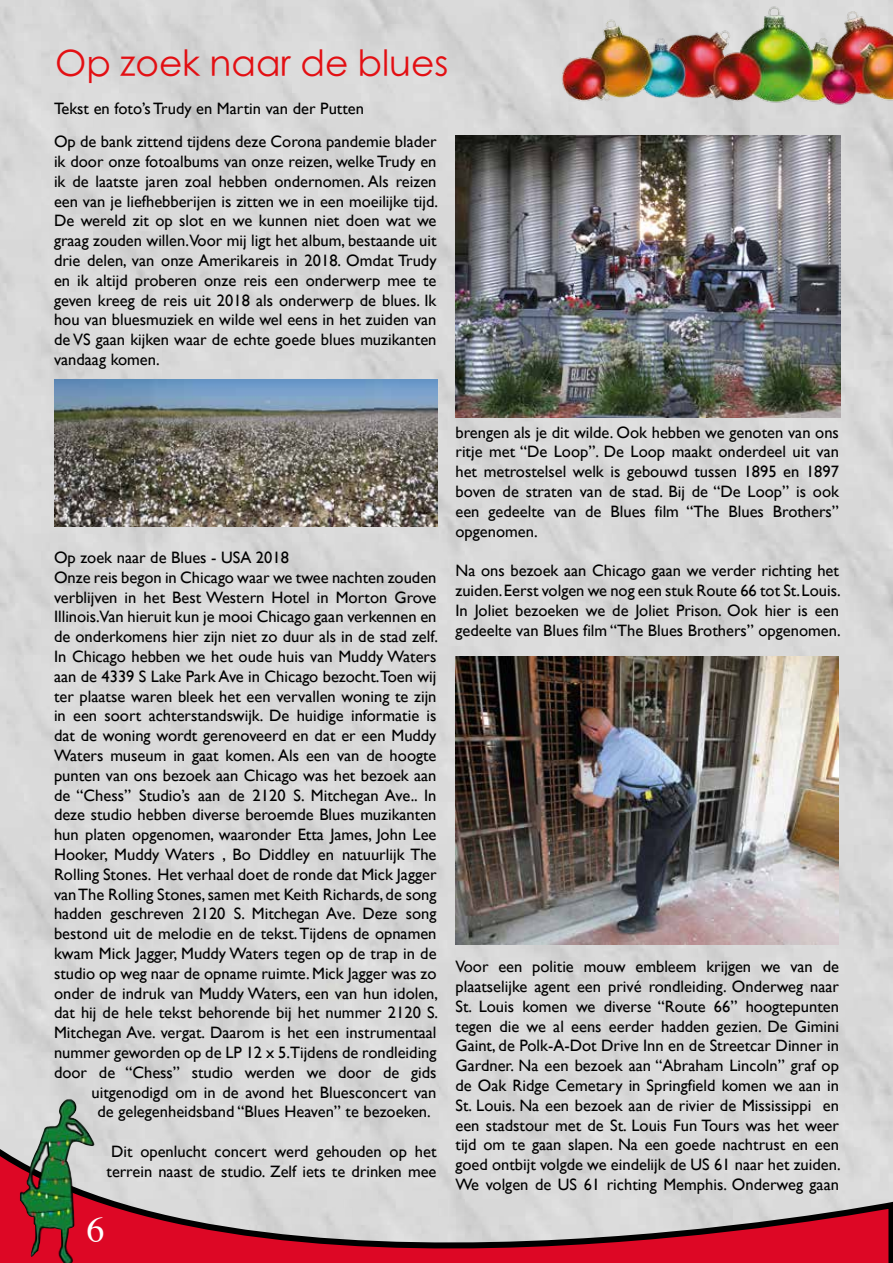
<style>
.page{position:relative;width:893px;height:1263px;background:#fff}
.page>*{position:absolute;margin:0;border:0;box-sizing:border-box;transform-origin:0 0}
.t1{font:300 36px "ST Heiti TC";color:#e30f13}
.t2{font:36px "Times";color:#fff}
.t3{font:16.5px/19.8px "Gill Sans";color:#000;text-align:justify}
</style>
<div class="page">
<img style="left:0;top:0;width:893px;height:1125px">
<svg style="left:0;top:1125px;width:893px;height:138px;background:#cfa1a7"></svg>
<img style="left:54px;top:379px;width:383px;height:147px">
<img style="left:455px;top:136px;width:385px;height:282px">
<img style="left:455px;top:657px;width:384px;height:287px">
<img style="left:20px;top:1098px;width:79px;height:165px">
<img style="left:554px;top:0;width:339px;height:122px">
<h1 class="t1" style="left:55px;top:33px;width:395px">Op zoek naar de blues</h1>
<p class="t3" style="left:54px;top:98px;width:312px">Tekst en foto’s Trudy en Martin van der Putten</p>
<p class="t3" style="left:54px;top:131px;width:386px">Op de bank zittend tijdens deze Corona pandemie blader ik door onze fotoalbums van onze reizen, welke Trudy en ik de laatste jaren zoal hebben ondernomen. Als reizen een van je liefhebberijen is zitten we in een moeilijke tijd.<br>De wereld zit op slot en we kunnen niet doen wat we graag zouden willen.Voor mij ligt het album, bestaande uit drie delen, van onze Amerikareis in 2018. Omdat Trudy en ik altijd proberen onze reis een onderwerp mee te geven kreeg de reis uit 2018 als onderwerp de blues. Ik hou van bluesmuziek en wilde wel eens in het zuiden van de VS gaan kijken waar de echte goede blues muzikanten vandaag komen.</p>
<p class="t3" style="left:54px;top:547px;width:236px">Op zoek naar de Blues - USA 2018</p>
<p class="t3" style="left:54px;top:567px;width:384px">Onze reis begon in Chicago waar we twee nachten zouden</p>
<p class="t3" style="left:54px;top:587px;width:384px">verblijven in het Best Western Hotel in Morton Grove</p>
<p class="t3" style="left:54px;top:607px;width:384px">Illinois.Van hieruit kun je mooi Chicago gaan verkennen en</p>
<p class="t3" style="left:54px;top:626px;width:386px">de onderkomens hier zijn niet zo duur als in de stad zelf.</p>
<p class="t3" style="left:54px;top:646px;width:384px">In Chicago hebben we het oude huis van Muddy Waters</p>
<p class="t3" style="left:54px;top:666px;width:384px">aan de 4339 S Lake Park Ave in Chicago bezocht.Toen wij</p>
<p class="t3" style="left:54px;top:686px;width:384px">ter plaatse waren bleek het een vervallen woning te zijn</p>
<p class="t3" style="left:54px;top:706px;width:384px">in een soort achterstandswijk. De huidige informatie is</p>
<p class="t3" style="left:54px;top:725px;width:384px">dat de woning wordt gerenoveerd en dat er een Muddy</p>
<p class="t3" style="left:54px;top:745px;width:384px">Waters museum in gaat komen. Als een van de hoogte</p>
<p class="t3" style="left:54px;top:765px;width:384px">punten van ons bezoek aan Chicago was het bezoek aan</p>
<p class="t3" style="left:54px;top:785px;width:384px">de “Chess” Studio’s aan de 2120 S. Mitchegan Ave.. In</p>
<p class="t3" style="left:54px;top:805px;width:384px">deze studio hebben diverse beroemde Blues muzikanten</p>
<p class="t3" style="left:54px;top:824px;width:384px">hun platen opgenomen, waaronder Etta James, John Lee</p>
<p class="t3" style="left:54px;top:844px;width:384px">Hooker, Muddy Waters , Bo Diddley en natuurlijk The</p>
<p class="t3" style="left:54px;top:864px;width:384px">Rolling Stones. Het verhaal doet de ronde dat Mick Jagger</p>
<p class="t3" style="left:54px;top:884px;width:384px">van The Rolling Stones, samen met Keith Richards, de song</p>
<p class="t3" style="left:54px;top:904px;width:384px">hadden geschreven 2120 S. Mitchegan Ave. Deze song</p>
<p class="t3" style="left:54px;top:923px;width:384px">bestond uit de melodie en de tekst. Tijdens de opnamen</p>
<p class="t3" style="left:54px;top:943px;width:384px">kwam Mick Jagger, Muddy Waters tegen op de trap in de</p>
<p class="t3" style="left:54px;top:963px;width:384px">studio op weg naar de opname ruimte. Mick Jagger was zo</p>
<p class="t3" style="left:54px;top:983px;width:386px">onder de indruk van Muddy Waters, een van hun idolen,</p>
<p class="t3" style="left:54px;top:1003px;width:386px">dat hij de hele tekst behorende bij het nummer 2120 S.</p>
<p class="t3" style="left:54px;top:1022px;width:384px">Mitchegan Ave. vergat. Daarom is het een instrumentaal</p>
<p class="t3" style="left:54px;top:1042px;width:384px">nummer geworden op de LP 12 x 5.Tijdens de rondleiding</p>
<p class="t3" style="left:54px;top:1062px;width:384px">door de “Chess” studio werden we door de gids</p>
<p class="t3" style="left:92px;top:1082px;width:347px">uitgenodigd om in de avond het Bluesconcert van</p>
<p class="t3" style="left:98px;top:1102px;width:335px">de gelegenheidsband “Blues Heaven” te bezoeken.</p>
<p class="t3" style="left:107px;top:1141px;width:332px">Dit openlucht concert werd gehouden op het terrein naast de studio. Zelf iets te drinken mee</p>
<h1 class="t2" style="left:86px;top:1196px;width:19px">6</h1>
<p class="t3" style="left:455px;top:422px;width:385px">brengen als je dit wilde. Ook hebben we genoten van ons ritje met “De Loop”. De Loop maakt onderdeel uit van het metrostelsel welk is gebouwd tussen 1895 en 1897 boven de straten van de stad. Bij de “De Loop” is ook een gedeelte van de Blues film “The Blues Brothers” opgenomen.</p>
<p class="t3" style="left:455px;top:560px;width:387px">Na ons bezoek aan Chicago gaan we verder richting het zuiden. Eerst volgen we nog een stuk Route 66 tot St. Louis.<br>In Joliet bezoeken we de Joliet Prison. Ook hier is een gedeelte van Blues film “The Blues Brothers” opgenomen.</p>
<p class="t3" style="left:455px;top:956px;width:387px">Voor een politie mouw embleem krijgen we van de plaatselijke agent een privé rondleiding. Onderweg naar St. Louis komen we diverse “Route 66” hoogtepunten tegen die we al eens eerder hadden gezien. De Gimini Gaint, de Polk-A-Dot Drive Inn en de Streetcar Dinner in Gardner. Na een bezoek aan “Abraham Lincoln” graf op de Oak Ridge Cemetary in Springfield komen we aan in St. Louis. Na een bezoek aan de rivier de Mississippi en een stadstour met de St. Louis Fun Tours was het weer tijd om te gaan slapen. Na een goede nachtrust en een goed ontbijt volgde we eindelijk de US 61 naar het zuiden.<br>We volgen de US 61 richting Memphis. Onderweg gaan</p>
</div>
